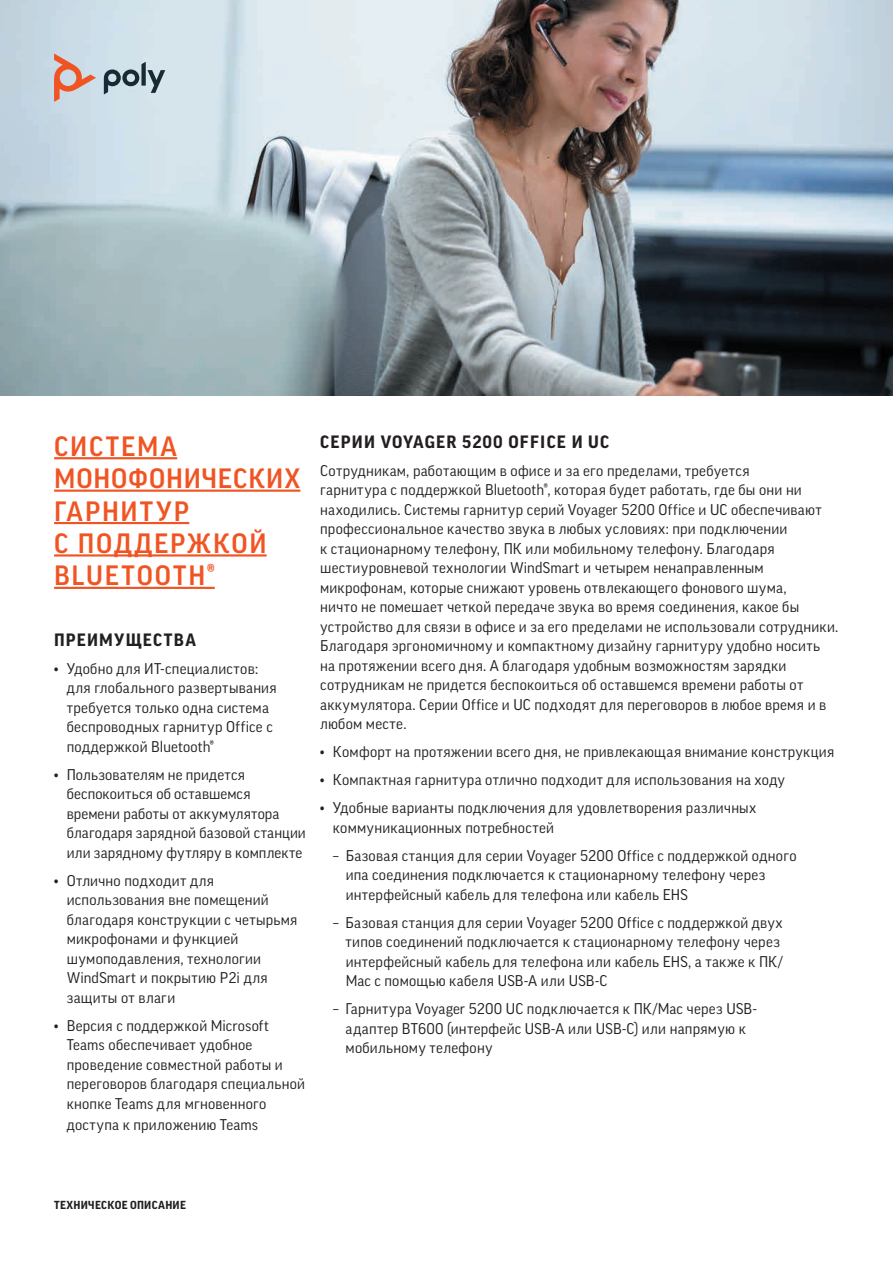
<style>
.page{position:relative;width:893px;height:1263px;background:#fff}
.page>*{position:absolute;margin:0;border:0;box-sizing:border-box;transform-origin:0 0}
.t1{font:500 27px/32.4px "Good Pro";letter-spacing:.065em;color:#f15423}
.t2{font:700 17.25px "Good Pro";letter-spacing:.07em;color:#231f20}
.t3{font:15px/19.5px "Good Pro";letter-spacing:.02em;color:#231f20}
.t4{font:700 11.25px "Good Pro";letter-spacing:.025em;color:#231f20}
</style>
<div class="page">
<img style="left:0;top:0;width:893px;height:395px">
<svg style="left:104px;top:62px;width:61px;height:32px;background:#96a7af"></svg>
<svg style="left:54px;top:53px;width:42px;height:49px;background:#d6b1aa"></svg>
<hr style="left:54px;top:457px;width:123px;height:2px;background:#f15423">
<hr style="left:54px;top:490px;width:246px;height:2px;background:#f15423">
<hr style="left:54px;top:522px;width:135px;height:2px;background:#f15423">
<hr style="left:54px;top:554px;width:213px;height:2px;background:#f15423">
<hr style="left:54px;top:587px;width:161px;height:2px;background:#f15423">
<h1 class="t1" style="left:54px;top:430px;width:248px">СИСТЕМА<br>МОНОФОНИЧЕСКИХ<br>ГАРНИТУР<br>С ПОДДЕРЖКОЙ<br>BLUETOOTH®</h1>
<p class="t2" style="left:54px;top:630px;width:143px">ПРЕИМУЩЕСТВА</p>
<p class="t3" style="left:67px;top:659px;width:212px;text-indent:-13px">• Удобно для ИТ-специалистов: для глобального развертывания требуется только одна система беспроводных гарнитур Office с поддержкой Bluetooth®</p>
<p class="t3" style="left:67px;top:765px;width:241px;text-indent:-13px">• Пользователям не придется беспокоиться об оставшемся времени работы от аккумулятора благодаря зарядной базовой станции или зарядному футляру в комплекте</p>
<p class="t3" style="left:67px;top:871px;width:232px;text-indent:-13px">• Отлично подходит для использования вне помещений благодаря конструкции с четырьмя микрофонами и функцией шумоподавления, технологии<br>WindSmart и покрытию P2i для защиты от влаги</p>
<p class="t3" style="left:67px;top:1016px;width:240px;text-indent:-13px">• Версия с поддержкой Microsoft<br>Teams обеспечивает удобное проведение совместной работы и переговоров благодаря специальной кнопке Teams для мгновенного</p>
<p class="t3" style="left:67px;top:1115px;width:193px">доступа к приложению Teams</p>
<p class="t2" style="left:320px;top:432px;width:291px">СЕРИИ VOYAGER 5200 OFFICE И UC</p>
<p class="t3" style="left:320px;top:461px;width:519px">Сотрудникам, работающим в офисе и за его пределами, требуется<br>гарнитура с поддержкой Bluetooth®, которая будет работать, где бы они ни находились. Системы гарнитур серий Voyager 5200 Office и UC обеспечивают профессиональное качество звука в любых условиях: при подключении<br>к стационарному телефону, ПК или мобильному телефону. Благодаря шестиуровневой технологии WindSmart и четырем ненаправленным микрофонам, которые снижают уровень отвлекающего фонового шума,<br>ничто не помешает четкой передаче звука во время соединения, какое бы устройство для связи в офисе и за его пределами не использовали сотрудники.<br>Благодаря эргономичному и компактному дизайну гарнитуру удобно носить на протяжении всего дня. А благодаря удобным возможностям зарядки сотрудникам не придется беспокоиться об оставшемся времени работы от аккумулятора. Серии Office и UC подходят для переговоров в любое время и в любом месте.</p>
<p class="t3" style="left:320px;top:742px;width:516px">• Комфорт на протяжении всего дня, не привлекающая внимание конструкция</p>
<p class="t3" style="left:320px;top:770px;width:466px">• Компактная гарнитура отлично подходит для использования на ходу</p>
<p class="t3" style="left:333px;top:798px;width:425px;text-indent:-13px">• Удобные варианты подключения для удовлетворения различных коммуникационных потребностей</p>
<p class="t3" style="left:346px;top:846px;width:452px;text-indent:-13px">– Базовая станция для серии Voyager 5200 Office с поддержкой одного ипа соединения подключается к стационарному телефону через интерфейсный кабель для телефона или кабель EHS</p>
<p class="t3" style="left:346px;top:913px;width:439px;text-indent:-13px">– Базовая станция для серии Voyager 5200 Office с поддержкой двух типов соединений подключается к стационарному телефону через интерфейсный кабель для телефона или кабель EHS, а также к ПК/ Mac с помощью кабеля USB-A или USB-C</p>
<p class="t3" style="left:346px;top:999px;width:413px;text-indent:-13px">– Гарнитура Voyager 5200 UC подключается к ПК/Mac через USB&shy;адаптер BT600 (интерфейс USB-A или USB-C) или напрямую к мобильному телефону</p>
<p class="t4" style="left:54px;top:1198px;width:133px">ТЕХНИЧЕСКОЕ ОПИСАНИЕ</p>
</div>
